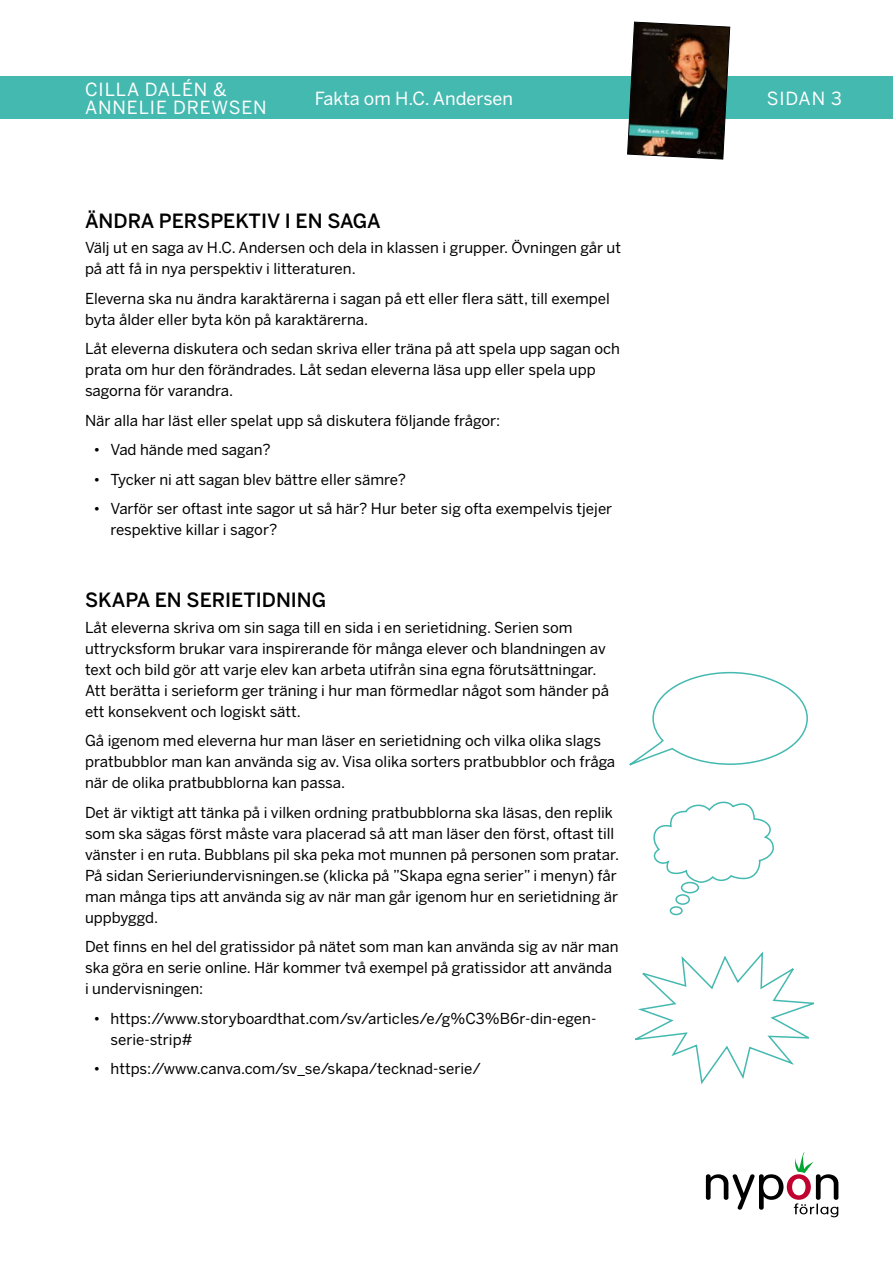
<style>
.page{position:relative;width:893px;height:1263px;background:#fff}
.page>*{position:absolute;margin:0;border:0;box-sizing:border-box;transform-origin:0 0}
.t1{font:500 19.5px "Benton Sans";color:#000}
.t2{font:18px/18px "Benton Sans";letter-spacing:.05em;color:#fff}
.t3{font:18px "Benton Sans";color:#fff}
.t4{font:15px/21px "Benton Sans";color:#000}
</style>
<div class="page">
<svg style="left:775px;top:1152px;width:63px;height:65px"></svg>
<div style="left:0;top:77px;width:893px;height:42px;background:#44b9b0"></div>
<img style="left:627px;top:21px;width:103px;height:139px">
<svg style="left:629px;top:671px;width:179px;height:95px"></svg>
<svg style="left:653px;top:801px;width:122px;height:409px"></svg>
<div style="left:682px;top:882px;width:16px;height:11px;background:#fff;border-radius:50%"></div>
<div style="left:681px;top:882px;width:18px;height:11px;border:2px solid #44b9b0;border-radius:50%"></div>
<div style="left:676px;top:895px;width:13px;height:9px;background:#fff;border-radius:50%"></div>
<div style="left:675px;top:894px;width:15px;height:11px;border:2px solid #44b9b0;border-radius:50%"></div>
<div style="left:670px;top:907px;width:12px;height:7px;background:#fff;border-radius:50%"></div>
<div style="left:670px;top:906px;width:13px;height:9px;border:2px solid #44b9b0;border-radius:50%"></div>
<svg style="left:635px;top:949px;width:179px;height:137px"></svg>
<p class="t2" style="left:85px;top:80px;width:183px">CILLA DALÉN &amp;<br>ANNELIE DREWSEN</p>
<p class="t3" style="left:315px;top:87px;width:200px">Fakta om H.C. Andersen</p>
<p class="t2" style="left:767px;top:89px;width:77px">SIDAN 3</p>
<h1 class="t1" style="left:85px;top:209px;width:297px">ÄNDRA PERSPEKTIV I EN SAGA</h1>
<p class="t4" style="left:85px;top:237px;width:537px">Välj ut en saga av H.C. Andersen och dela in klassen i grupper. Övningen går ut på att få in nya perspektiv i litteraturen.</p>
<p class="t4" style="left:85px;top:288px;width:526px">Eleverna ska nu ändra karaktärerna i sagan på ett eller flera sätt, till exempel byta ålder eller byta kön på karaktärerna.</p>
<p class="t4" style="left:85px;top:338px;width:536px">Låt eleverna diskutera och sedan skriva eller träna på att spela upp sagan och prata om hur den förändrades. Låt sedan eleverna läsa upp eller spela upp sagorna för varandra.</p>
<p class="t4" style="left:85px;top:410px;width:417px">När alla har läst eller spelat upp så diskutera följande frågor:</p>
<p class="t4" style="left:94px;top:439px;width:179px">• Vad hände med sagan?</p>
<p class="t4" style="left:94px;top:469px;width:314px">• Tycker ni att sagan blev bättre eller sämre?</p>
<p class="t4" style="left:111px;top:498px;width:503px;text-indent:-17px">• Varför ser oftast inte sagor ut så här? Hur beter sig ofta exempelvis tjejer respektive killar i sagor?</p>
<h1 class="t1" style="left:85px;top:588px;width:243px">SKAPA EN SERIETIDNING</h1>
<p class="t4" style="left:85px;top:617px;width:525px">Låt eleverna skriva om sin saga till en sida i en serietidning. Serien som uttrycksform brukar vara inspirerande för många elever och blandningen av text och bild gör att varje elev kan arbeta utifrån sina egna förutsättningar.<br>Att berätta i serieform ger träning i hur man förmedlar något som händer på ett konsekvent och logiskt sätt.</p>
<p class="t4" style="left:85px;top:730px;width:532px">Gå igenom med eleverna hur man läser en serietidning och vilka olika slags pratbubblor man kan använda sig av. Visa olika sorters pratbubblor och fråga när de olika pratbubblorna kan passa.</p>
<p class="t4" style="left:85px;top:802px;width:535px">Det är viktigt att tänka på i vilken ordning pratbubblorna ska läsas, den replik som ska sägas först måste vara placerad så att man läser den först, oftast till vänster i en ruta. Bubblans pil ska peka mot munnen på personen som pratar.<br>På sidan Serieriundervisningen.se (klicka på ”Skapa egna serier” i menyn) får man många tips att använda sig av när man går igenom hur en serietidning är uppbyggd.</p>
<p class="t4" style="left:85px;top:936px;width:535px">Det finns en hel del gratissidor på nätet som man kan använda sig av när man ska göra en serie online. Här kommer två exempel på gratissidor att använda i undervisningen:</p>
<p class="t4" style="left:111px;top:1008px;width:487px;text-indent:-17px">• https://www.storyboardthat.com/sv/articles/e/g%C3%B6r-din-egen&shy;serie-strip#</p>
<p class="t4" style="left:94px;top:1058px;width:389px">• https://www.canva.com/sv_se/skapa/tecknad-serie/</p>
</div>
